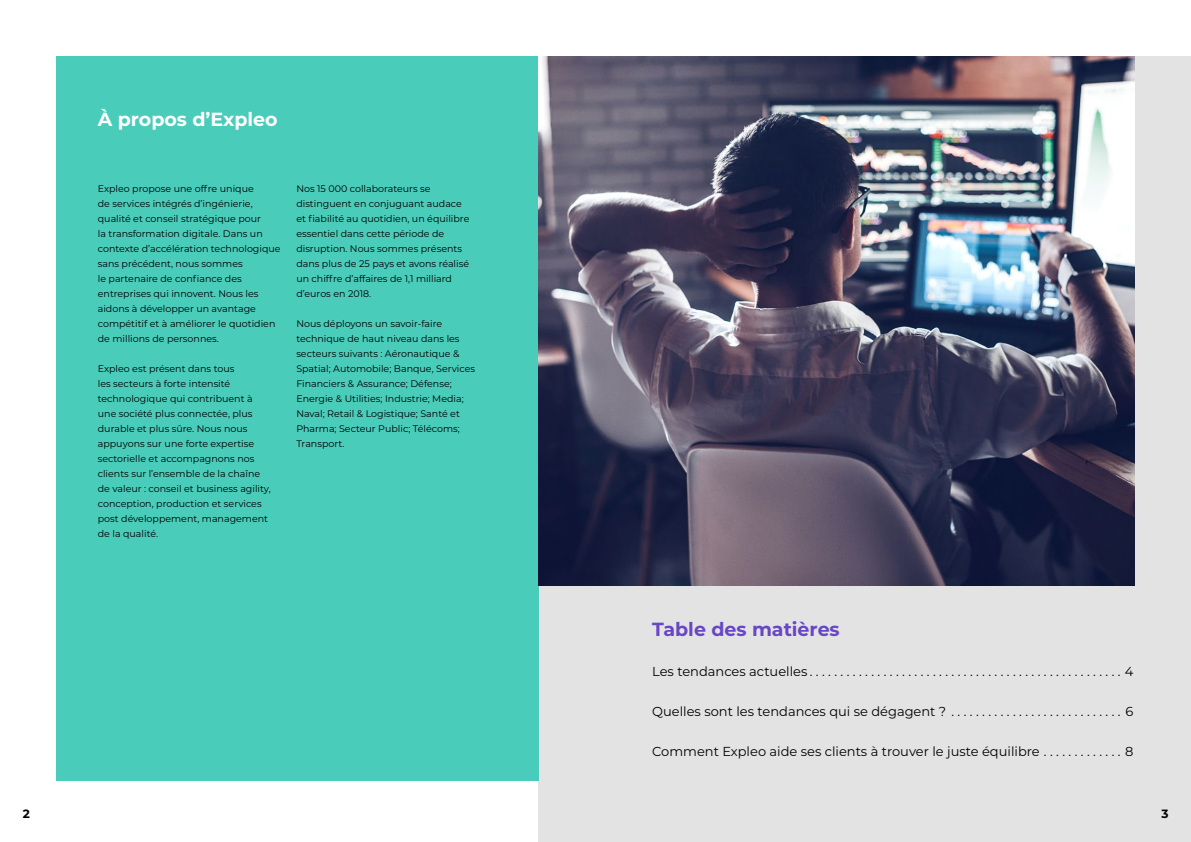
<style>
.page{position:relative;width:1191px;height:842px;background:#fff}
.page>*{position:absolute;margin:0;border:0;box-sizing:border-box;transform-origin:0 0}
.t1{font:700 19px "Montserrat";color:#6846c6}
.t2{font:700 19px "Montserrat";color:#fff}
.t3{font:13px "Montserrat";color:#000}
.t4{font:700 12px "Montserrat";color:#000}
.t5{font:9.5px/15px "Montserrat";color:#000}
</style>
<div class="page">
<div style="left:539px;top:57px;width:652px;height:785px;background:#e3e3e3"></div>
<div style="left:57px;top:57px;width:482px;height:724px;background:#4accba"></div>
<img style="left:539px;top:57px;width:595px;height:528px">
<h1 class="t2" style="left:98px;top:106px;width:181px">À propos d’Expleo</h1>
<p class="t5" style="left:98px;top:181px;width:184px">Expleo propose une offre unique<br>de services intégrés d’ingénierie, qualité et conseil stratégique pour<br>la transformation digitale. Dans un contexte d’accélération technologique sans précédent, nous sommes<br>le partenaire de confiance des entreprises qui innovent. Nous les aidons à développer un avantage compétitif et à améliorer le quotidien de millions de personnes.</p>
<p class="t5" style="left:98px;top:361px;width:174px">Expleo est présent dans tous<br>les secteurs à forte intensité technologique qui contribuent à une société plus connectée, plus durable et plus sûre. Nous nous appuyons sur une forte expertise sectorielle et accompagnons nos clients sur l’ensemble de la chaîne de valeur : conseil et business agility, conception, production et services post développement, management de la qualité.</p>
<p class="t5" style="left:296px;top:180px;width:175px">Nos 15 000 collaborateurs se distinguent en conjuguant audace et fiabilité au quotidien, un équilibre essentiel dans cette période de disruption. Nous sommes présents dans plus de 25 pays et avons réalisé un chiffre d’affaires de 1,1 milliard d’euros en 2018.</p>
<p class="t5" style="left:296px;top:315px;width:180px">Nous déployons un savoir-faire technique de haut niveau dans les secteurs suivants : Aéronautique &amp; Spatial; Automobile; Banque, Services Financiers &amp; Assurance; Défense; Energie &amp; Utilities; Industrie; Media; Naval; Retail &amp; Logistique; Santé et Pharma; Secteur Public; Télécoms; Transport.</p>
<p class="t4" style="left:23px;top:805px;width:9px">2</p>
<h1 class="t1" style="left:652px;top:616px;width:189px">Table des matières</h1>
<h2 class="t3" style="left:652px;top:663px;width:482px">Les tendances actuelles . . . . . . . . . . . . . . . . . . . . . . . . . . . . . . . . . . . . . . . . . . . . . . . . . . . 4</h2>
<h2 class="t3" style="left:652px;top:703px;width:482px">Quelles sont les tendances qui se dégagent ? . . . . . . . . . . . . . . . . . . . . . . . . . . . . 6</h2>
<h2 class="t3" style="left:652px;top:743px;width:482px">Comment Expleo aide ses clients à trouver le juste équilibre . . . . . . . . . . . . . 8</h2>
<p class="t4" style="left:1161px;top:805px;width:9px">3</p>
</div>
